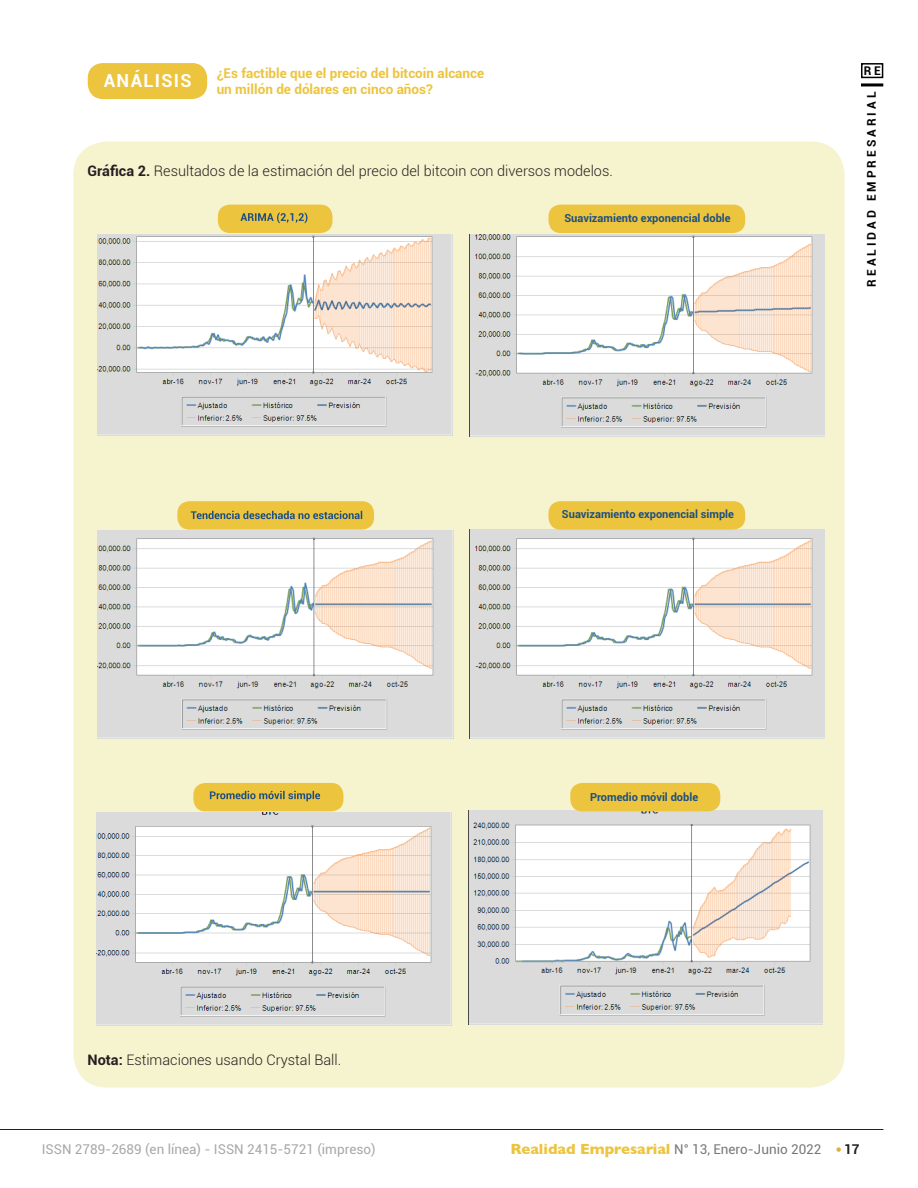
<style>
.page{position:relative;width:918px;height:1188px;background:#fff}
.page>*{position:absolute;margin:0;border:0;box-sizing:border-box;transform-origin:0 0}
.t1{font:700 18px "Roboto";letter-spacing:.075em;color:#fff}
.t2{font:300 14.55px "Roboto";color:#231f20}
.t3{font:700 13.5px/16.2px "Roboto";color:#edc43e}
.t4{font:13.5px "Roboto";color:#a8a8a9}
.t5{font:13.5px "Roboto";color:#76787b}
.t6{font:700 13.5px "Roboto";color:#231f20}
.t7{font:700 12px "Roboto";color:#000001}
.t8{font:700 11.1px "Roboto";color:#1d4f82}
.s1{font-weight:700}
.s2{font-family:"Gill Sans";font-weight:700;font-size:15px;color:#edc43e}
</style>
<div class="page">
<svg style="left:836px;top:1147px;width:5px;height:5px"></svg>
<hr style="left:0;top:1129px;width:883px;height:1px;background:#231f20">
<hr style="left:861px;top:83px;width:22px;height:3px;background:#000001">
<div style="left:861px;top:63px;width:22px;height:15px;border:2px solid #000001"></div>
<div style="left:88px;top:63px;width:119px;height:36px;background:#edc43e;border-radius:15px"></div>
<div style="left:73px;top:141px;width:772px;height:947px;background:#f6f3cf;border-radius:34px"></div>
<img style="left:98px;top:235px;width:354px;height:201px">
<div style="left:218px;top:205px;width:114px;height:28px;background:#edc43e;border-radius:12px"></div>
<svg style="left:240px;top:212px;width:67px;height:11px"></svg>
<img style="left:97px;top:812px;width:355px;height:214px">
<div style="left:193px;top:783px;width:150px;height:28px;background:#edc43e;border-radius:12px"></div>
<svg style="left:210px;top:791px;width:110px;height:10px"></svg>
<div style="left:177px;top:501px;width:197px;height:29px;background:#edc43e;border-radius:12px"></div>
<svg style="left:191px;top:511px;width:171px;height:8px"></svg>
<img style="left:98px;top:530px;width:355px;height:209px">
<img style="left:469px;top:235px;width:355px;height:201px">
<div style="left:549px;top:205px;width:196px;height:28px;background:#edc43e;border-radius:12px"></div>
<img style="left:470px;top:530px;width:354px;height:208px">
<div style="left:549px;top:501px;width:196px;height:29px;background:#edc43e;border-radius:12px"></div>
<img style="left:468px;top:810px;width:355px;height:215px">
<div style="left:570px;top:783px;width:150px;height:28px;background:#edc43e;border-radius:12px"></div>
<p class="t1" style="left:104px;top:68px;width:90px">ANÁLISIS</p>
<p class="t3" style="left:217px;top:64px;width:269px">¿Es factible que el precio del bitcoin alcance un millón de dólares en cinco años?</p>
<p class="t2" style="left:88px;top:161px;width:527px"><span class="s1">Gráfica 2.</span> Resultados de la estimación del precio del bitcoin con diversos modelos.</p>
<p class="t8" style="left:564px;top:211px;width:168px">Suavizamiento exponencial doble</p>
<p class="t8" style="left:562px;top:507px;width:173px">Suavizamiento exponencial simple</p>
<p class="t2" style="left:88px;top:1050px;width:255px"><span class="s1">Nota:</span> Estimaciones usando Crystal Ball.</p>
<p class="t8" style="left:590px;top:789px;width:109px">Promedio móvil doble</p>
<p class="t7" style="left:864px;top:62px;width:19px">R E</p>
<p class="t7" style="left:863px;top:287px;width:196px;rotate:-90deg">R E A L I D A D E M P R E S A R I A L</p>
<p class="t4" style="left:42px;top:1140px;width:335px">ISSN 2789-2689 (en línea) - ISSN 2415-5721 (impreso)</p>
<p class="t5" style="left:510px;top:1140px;width:313px"><span class="s2">Realidad Empresarial</span> N° 13, Enero-Junio 2022</p>
<p class="t6" style="left:844px;top:1140px;width:17px">17</p>
</div>
